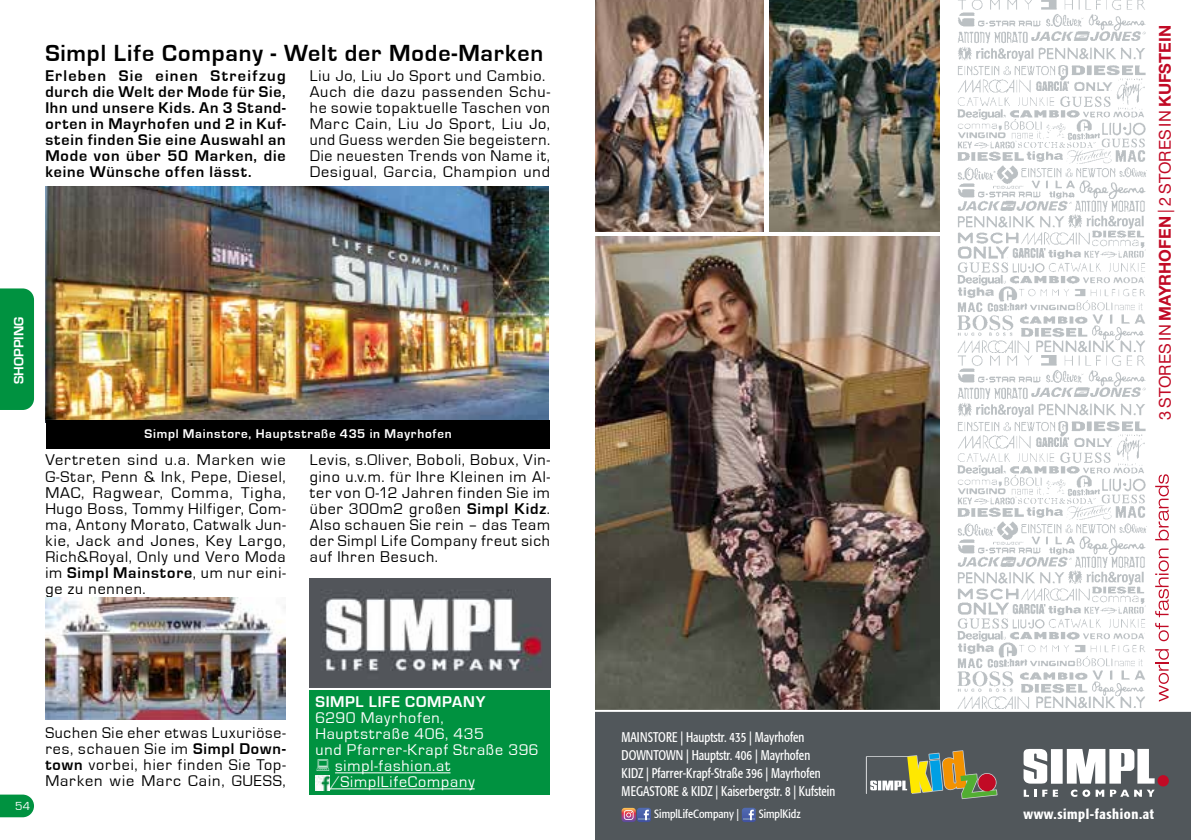
<style>
.page{position:relative;width:1191px;height:840px;background:#fff}
.page>*{position:absolute;margin:0;border:0;box-sizing:border-box;transform-origin:0 0}
.t1{font:700 24px "Eurostile";letter-spacing:.035em;color:#000}
.t2{font:16.4px "Helvetica Neue LT Std";color:#c10a25}
.t3{font:16px/16px "Eurostile";letter-spacing:.055em;color:#000;text-align:justify}
.t4{font:700 16px/16px "Eurostile";letter-spacing:.055em;color:#000;text-align:justify}
.t5{font:16px "Eurostile";letter-spacing:.055em;color:#fff}
.t6{font:700 16px "Eurostile";letter-spacing:.04em;color:#fff}
.t7{font:condensed 14px/18px "Formata";color:#fff;scale:.88 1}
.t8{font:500 condensed 14px "Formata";letter-spacing:.04em;color:#fff}
.t9{font:700 14px "Eurostile";letter-spacing:.005em;color:#fff}
.t10{font:700 13px "Eurostile";letter-spacing:.06em;color:#fff}
.t11{font:condensed 12px "Formata";color:#fff;scale:.96 1}
.t12{font:12px "Eurostile";color:#fff}
.s1{font-weight:700}
</style>
<div class="page">
<img style="left:45px;top:597px;width:241px;height:122px">
<img style="left:45px;top:187px;width:504px;height:235px">
<div style="left:46px;top:419px;width:504px;height:29px;background:#000"></div>
<div style="left:310px;top:690px;width:240px;height:104px;background:#009240"></div>
<hr style="left:335px;top:771px;width:115px;height:1px;background:#fff">
<hr style="left:330px;top:787px;width:145px;height:1px;background:#fff">
<img style="left:315px;top:775px;width:14px;height:14px">
<img style="left:310px;top:578px;width:240px;height:109px">
<img style="left:595px;top:0;width:168px;height:231px">
<img style="left:769px;top:0;width:170px;height:231px">
<img style="left:595px;top:237px;width:344px;height:472px">
<img style="left:957px;top:0;width:190px;height:352px">
<img style="left:957px;top:355px;width:190px;height:352px">
<svg style="left:1155px;top:649px;width:13px;height:52px"></svg>
<svg style="left:1155px;top:548px;width:13px;height:93px"></svg>
<svg style="left:1155px;top:474px;width:13px;height:66px"></svg>
<div style="left:595px;top:710px;width:596px;height:129px;background:#51575b"></div>
<hr style="left:595px;top:709px;width:596px;height:2px;background:#fff">
<svg style="left:1023px;top:748px;width:24px;height:35px"></svg>
<div style="left:1051px;top:748px;width:11px;height:35px;background:#fff"></div>
<svg style="left:1066px;top:748px;width:88px;height:35px"></svg>
<svg style="left:1023px;top:789px;width:13px;height:7px"></svg>
<svg style="left:1042px;top:789px;width:16px;height:7px"></svg>
<svg style="left:1070px;top:789px;width:34px;height:7px"></svg>
<svg style="left:1110px;top:789px;width:44px;height:7px"></svg>
<div style="left:1157px;top:774px;width:11px;height:12px;background:#c10a25;border-radius:50%"></div>
<svg style="left:866px;top:750px;width:131px;height:48px"></svg>
<svg style="left:621px;top:807px;width:30px;height:14px"></svg>
<svg style="left:742px;top:807px;width:14px;height:14px"></svg>
<div style="left:0;top:288px;width:34px;height:122px;background:#009240"></div>
<svg style="left:0;top:794px;width:34px;height:22px"></svg>
<h1 class="t1" style="left:45px;top:40px;width:499px">Simpl Life Company - Welt der Mode-Marken</h1>
<p class="t4" style="left:45px;top:68px;width:242px">Erleben Sie einen Streifzug durch die Welt der Mode für Sie, Ihn und unsere Kids. An 3 Stand&shy;orten in Mayrhofen und 2 in Kuf&shy;stein finden Sie eine Auswahl an Mode von über 50 Marken, die keine Wünsche offen lässt.</p>
<p class="t3" style="left:310px;top:68px;width:242px;text-align:left">Liu Jo, Liu Jo Sport und Cambio.<br>Auch die dazu passenden Schu&shy;he sowie topaktuelle Taschen von<br>Marc Cain, Liu Jo Sport, Liu Jo, und Guess werden Sie begeistern.<br>Die neuesten Trends von Name it,<br>Desigual, Garcia, Champion und</p>
<p class="t9" style="left:11px;top:384px;width:69px;rotate:-90deg">SHOPPING</p>
<p class="t10" style="left:145px;top:427px;width:309px">Simpl Mainstore, Hauptstraße 435 in Mayrhofen</p>
<p class="t3" style="left:45px;top:452px;width:242px">Vertreten sind u.a. Marken wie G-Star, Penn &amp; Ink, Pepe, Diesel, MAC, Ragwear, Comma, Tigha, Hugo Boss, Tommy Hilfiger, Com&shy;ma, Antony Morato, Catwalk Jun&shy;kie, Jack and Jones, Key Largo, Rich&amp;Royal, Only und Vero Moda im <span class="s1">Simpl Mainstore</span>, um nur eini&shy;ge zu nennen.</p>
<p class="t3" style="left:310px;top:452px;width:242px">Levis, s.Oliver, Boboli, Bobux, Vin&shy;gino u.v.m. für Ihre Kleinen im Al&shy;ter von 0-12 Jahren finden Sie im über 300m2 großen <span class="s1">Simpl Kidz</span>.<br>Also schauen Sie rein – das Team der Simpl Life Company freut sich auf Ihren Besuch.</p>
<p class="t12" style="left:15px;top:799px;width:16px">54</p>
<p class="t3" style="left:45px;top:724px;width:242px">Suchen Sie eher etwas Luxuriöse&shy;res, schauen Sie im <span class="s1">Simpl Down&shy;town</span> vorbei, hier finden Sie Top-Marken wie Marc Cain, GUESS,</p>
<p class="t6" style="left:315px;top:692px;width:172px">SIMPL LIFE COMPANY</p>
<p class="t5" style="left:315px;top:709px;width:130px">6290 Mayrhofen,</p>
<p class="t5" style="left:315px;top:725px;width:170px">Hauptstraße 406, 435</p>
<p class="t5" style="left:315px;top:741px;width:225px">und Pfarrer-Krapf Straße 396</p>
<p class="t5" style="left:335px;top:757px;width:117px">simpl-fashion.at</p>
<p class="t5" style="left:330px;top:773px;width:146px">/SimplLifeCompany</p>
<p class="t2" style="left:1155px;top:420px;width:396px;rotate:-90deg">3 STORES IN <span class="s1">MAYRHOFEN</span> | 2 STORES IN <span class="s1">KUFSTEIN</span></p>
<p class="t7" style="left:621px;top:727px;width:244px">MAINSTORE | Hauptstr. 435 | Mayrhofen DOWNTOWN | Hauptstr. 406 | Mayrhofen KIDZ | Pfarrer-Krapf-Straße 396 | Mayrhofen MEGASTORE &amp; KIDZ | Kaiserbergstr. 8 | Kufstein</p>
<p class="t11" style="left:654px;top:806px;width:90px">SimplLifeCompany |</p>
<p class="t11" style="left:759px;top:806px;width:45px">SimplKidz</p>
<p class="t8" style="left:1023px;top:805px;width:132px">www.simpl-fashion.at</p>
</div>
